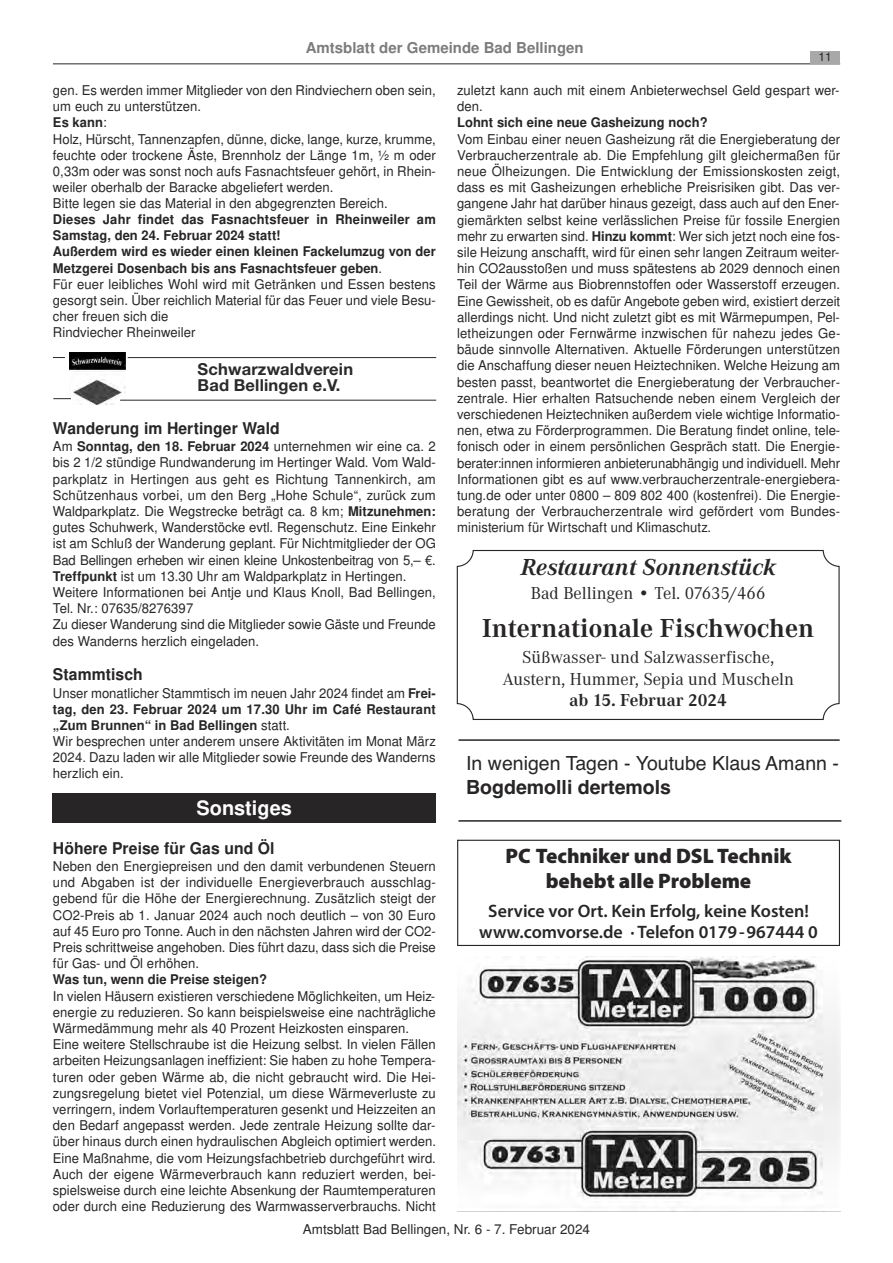
<style>
.page{position:relative;width:893px;height:1263px;background:#fff}
.page>*{position:absolute;margin:0;border:0;box-sizing:border-box;transform-origin:0 0}
.t1{font:700 27px "Corporate A";color:#272526}
.t2{font:italic 700 24px "Corporate A";color:#272526}
.t3{font:900 21px/25.2px "Myriad Pro";color:#272526;text-align:center}
.t4{font:700 19.95px "Nimbus San L";color:#fff}
.t5{font:19.5px "Helvetica";color:#272526}
.t6{font:700 19.5px "Helvetica";color:#272526}
.t7{font:18px/21.6px "Corporate A";color:#272526;text-align:center}
.t8{font:600 18px/21.6px "Myriad Pro";color:#272526;text-align:center}
.t9{font:700 18px "Corporate A";color:#272526}
.t10{font:700 16.5px/16.5px "Helvetica Neue";letter-spacing:.01em;color:#2a2a2a}
.t11{font:700 16.2px "Nimbus San L";letter-spacing:.005em;color:#272526}
.t12{font:700 15px "Nimbus San L";color:#7d7c7d}
.t13{font:13.5px/16.2px "Nimbus San L";letter-spacing:.005em;color:#272526}
.t14{font:700 13.35px/16px "Nimbus San L";letter-spacing:.005em;color:#272526}
.t15{font:12px "Nimbus San L";color:#272526}
.s1{font-weight:400;font-size:13.5px}
.s2{font-weight:700;font-size:13.35px}
</style>
<div class="page">
<hr style="left:53px;top:63px;width:787px;height:1px;background:#272526">
<div style="left:810px;top:51px;width:30px;height:12px;background:#a8a8a8"></div>
<img style="left:69px;top:352px;width:57px;height:52px">
<hr style="left:128px;top:357px;width:308px;height:1px;background:#2a2a2a">
<hr style="left:120px;top:400px;width:316px;height:1px;background:#2a2a2a">
<svg style="left:53px;top:398px;width:18px;height:1px"></svg>
<svg style="left:53px;top:357px;width:12px;height:1px"></svg>
<div style="left:457px;top:840px;width:383px;height:106px;border:1px solid #272526"></div>
<div style="left:53px;top:793px;width:383px;height:30px;background:#272526"></div>
<img style="left:457px;top:957px;width:383px;height:255px">
<hr style="left:458px;top:739px;width:381px;height:2px;background:#272526">
<hr style="left:458px;top:820px;width:383px;height:2px;background:#272526">
<svg style="left:456px;top:550px;width:383px;height:170px"></svg>
<p class="t12" style="left:306px;top:42px;width:279px">Amtsblatt der Gemeinde Bad Bellingen</p>
<p class="t15" style="left:818px;top:52px;width:15px">11</p>
<p class="t13" style="left:53px;top:83px;width:384px">gen. Es werden immer Mitglieder von den Rindviechern oben sein, um euch zu unterstützen.</p>
<p class="t14" style="left:53px;top:116px;width:55px">Es kann<span class="s1">:</span></p>
<p class="t13" style="left:53px;top:132px;width:384px">Holz, Hürscht, Tannenzapfen, dünne, dicke, lange, kurze, krumme, feuchte oder trockene Äste, Brennholz der Länge 1m, ½ m oder 0,33m oder was sonst noch aufs Fasnachtsfeuer gehört, in Rhein&shy;weiler oberhalb der Baracke abgeliefert werden.<br>Bitte legen sie das Material in den abgegrenzten Bereich.</p>
<p class="t14" style="left:53px;top:213px;width:384px">Dieses Jahr findet das Fasnachtsfeuer in Rheinweiler am Samstag, den 24. Februar 2024 statt!<br>Außerdem wird es wieder einen kleinen Fackelumzug von der Metzgerei Dosenbach bis ans Fasnachtsfeuer geben<span class="s1">.</span></p>
<p class="t13" style="left:53px;top:277px;width:384px">Für euer leibliches Wohl wird mit Getränken und Essen bestens gesorgt sein. Über reichlich Material für das Feuer und viele Besu&shy;cher freuen sich die<br>Rindviecher Rheinweiler</p>
<p class="t10" style="left:198px;top:363px;width:157px">Schwarzwaldverein<br>Bad Bellingen e.V.</p>
<p class="t11" style="left:53px;top:422px;width:228px">Wanderung im Hertinger Wald</p>
<p class="t14" style="left:53px;top:440px;width:384px"><span class="s1">Am</span> Sonntag, den 18. Februar 2024 <span class="s1">unternehmen wir eine ca. 2</span></p>
<p class="t13" style="left:53px;top:456px;width:384px">bis 2 1/2 stündige Rundwanderung im Hertinger Wald. Vom Wald&shy;parkplatz in Hertingen aus geht es Richtung Tannenkirch, am Schützenhaus vorbei, um den Berg „Hohe Schule“, zurück zum Waldparkplatz. Die Wegstrecke beträgt ca. 8 km; <span class="s2">Mitzunehmen: </span>gutes Schuhwerk, Wanderstöcke evtl. Regenschutz. Eine Einkehr ist am Schluß der Wanderung geplant. Für Nichtmitglieder der OG Bad Bellingen erheben wir einen kleine Unkostenbeitrag von 5,– €.<br><span class="s2">Treffpunkt</span> ist um 13.30 Uhr am Waldparkplatz in Hertingen.<br>Weitere Informationen bei Antje und Klaus Knoll, Bad Bellingen, Tel. Nr.: 07635/8276397<br>Zu dieser Wanderung sind die Mitglieder sowie Gäste und Freunde des Wanderns herzlich eingeladen.</p>
<p class="t11" style="left:53px;top:668px;width:91px">Stammtisch</p>
<p class="t13" style="left:53px;top:686px;width:384px">Unser monatlicher Stammtisch im neuen Jahr 2024 findet am <span class="s2">Frei-</span></p>
<p class="t14" style="left:53px;top:702px;width:384px">tag, den 23. Februar 2024 um 17.30 Uhr im Café Restaurant „Zum Brunnen“ in Bad Bellingen <span class="s1">statt.</span></p>
<p class="t13" style="left:53px;top:734px;width:384px;text-align:justify">Wir besprechen unter anderem unsere Aktivitäten im Monat März 2024. Dazu laden wir alle Mitglieder sowie Freunde des Wanderns herzlich ein.</p>
<p class="t13" style="left:457px;top:83px;width:384px">zuletzt kann auch mit einem Anbieterwechsel Geld gespart wer&shy;den.</p>
<p class="t14" style="left:457px;top:116px;width:252px">Lohnt sich eine neue Gasheizung noch?</p>
<p class="t13" style="left:457px;top:132px;width:385px;text-align:justify">Vom Einbau einer neuen Gasheizung rät die Energieberatung der Verbraucherzentrale ab. Die Empfehlung gilt gleichermaßen für neue Ölheizungen. Die Entwicklung der Emissionskosten zeigt, dass es mit Gasheizungen erhebliche Preisrisiken gibt. Das ver&shy;gangene Jahr hat darüber hinaus gezeigt, dass auch auf den Ener&shy;giemärkten selbst keine verlässlichen Preise für fossile Energien mehr zu erwarten sind. <span class="s2">Hinzu kommt</span>: Wer sich jetzt noch eine fos&shy;sile Heizung anschafft, wird für einen sehr langen Zeitraum weiter&shy;hin CO2ausstoßen und muss spätestens ab 2029 dennoch einen Teil der Wärme aus Biobrennstoffen oder Wasserstoff erzeugen.<br>Eine Gewissheit, ob es dafür Angebote geben wird, existiert derzeit allerdings nicht. Und nicht zuletzt gibt es mit Wärmepumpen, Pel&shy;letheizungen oder Fernwärme inzwischen für nahezu jedes Ge&shy;bäude sinnvolle Alternativen. Aktuelle Förderungen unterstützen die Anschaffung dieser neuen Heiztechniken. Welche Heizung am besten passt, beantwortet die Energieberatung der Verbraucher&shy;zentrale. Hier erhalten Ratsuchende neben einem Vergleich der verschiedenen Heiztechniken außerdem viele wichtige Informatio&shy;nen, etwa zu Förderprogrammen. Die Beratung findet online, tele&shy;fonisch oder in einem persönlichen Gespräch statt. Die Energie&shy;berater:innen informieren anbieterunabhängig und individuell. Mehr Informationen gibt es auf www.verbraucherzentrale-energiebera&shy;tung.de oder unter 0800 – 809 802 400 (kostenfrei). Die Energie&shy;beratung der Verbraucherzentrale wird gefördert vom Bundes&shy;ministerium für Wirtschaft und Klimaschutz.</p>
<h2 class="t2" style="left:520px;top:557px;width:256px">Restaurant Sonnenstück</h2>
<h3 class="t7" style="left:531px;top:584px;width:236px">Bad Bellingen • Tel. 07635/466</h3>
<h1 class="t1" style="left:482px;top:617px;width:333px">Internationale Fischwochen</h1>
<h3 class="t7" style="left:502px;top:648px;width:293px">Süßwasser- und Salzwasserfische,<br>Austern, Hummer, Sepia und Muscheln</h3>
<h3 class="t9" style="left:569px;top:693px;width:159px">ab 15. Februar 2024</h3>
<h3 class="t5" style="left:466px;top:752px;width:374px">In wenigen Tagen - Youtube Klaus Amann -</h3>
<h3 class="t6" style="left:466px;top:780px;width:206px">Bogdemolli dertemols</h3>
<h3 class="t4" style="left:196px;top:800px;width:97px">Sonstiges</h3>
<p class="t11" style="left:53px;top:842px;width:223px">Höhere Preise für Gas und Öl</p>
<p class="t13" style="left:53px;top:859px;width:384px;text-align:justify">Neben den Energiepreisen und den damit verbundenen Steuern und Abgaben ist der individuelle Energieverbrauch ausschlag&shy;gebend für die Höhe der Energierechnung. Zusätzlich steigt der CO2-Preis ab 1. Januar 2024 auch noch deutlich – von 30 Euro auf 45 Euro pro Tonne. Auch in den nächsten Jahren wird der CO2- Preis schrittweise angehoben. Dies führt dazu, dass sich die Preise für Gas- und Öl erhöhen.</p>
<p class="t14" style="left:53px;top:973px;width:215px">Was tun, wenn die Preise steigen?</p>
<p class="t13" style="left:53px;top:989px;width:384px">In vielen Häusern existieren verschiedene Möglichkeiten, um Heiz&shy;energie zu reduzieren. So kann beispielsweise eine nachträgliche Wärmedämmung mehr als 40 Prozent Heizkosten einsparen.<br>Eine weitere Stellschraube ist die Heizung selbst. In vielen Fällen arbeiten Heizungsanlagen ineffizient: Sie haben zu hohe Tempera&shy;turen oder geben Wärme ab, die nicht gebraucht wird. Die Hei&shy;zungsregelung bietet viel Potenzial, um diese Wärmeverluste zu verringern, indem Vorlauftemperaturen gesenkt und Heizzeiten an den Bedarf angepasst werden. Jede zentrale Heizung sollte dar&shy;über hinaus durch einen hydraulischen Abgleich optimiert werden.<br>Eine Maßnahme, die vom Heizungsfachbetrieb durchgeführt wird.<br>Auch der eigene Wärmeverbrauch kann reduziert werden, bei&shy;spielsweise durch eine leichte Absenkung der Raumtemperaturen oder durch eine Reduzierung des Warmwasserverbrauchs. Nicht</p>
<h3 class="t3" style="left:505px;top:843px;width:287px">PC Techniker und DSL Technik behebt alle Probleme</h3>
<h3 class="t8" style="left:479px;top:902px;width:340px">Service vor Ort. Kein Erfolg, keine Kosten! www.comvorse.de · Telefon 0179-967444 0</h3>
<p class="t13" style="left:303px;top:1223px;width:288px">Amtsblatt Bad Bellingen, Nr. 6 - 7. Februar 2024</p>
</div>
